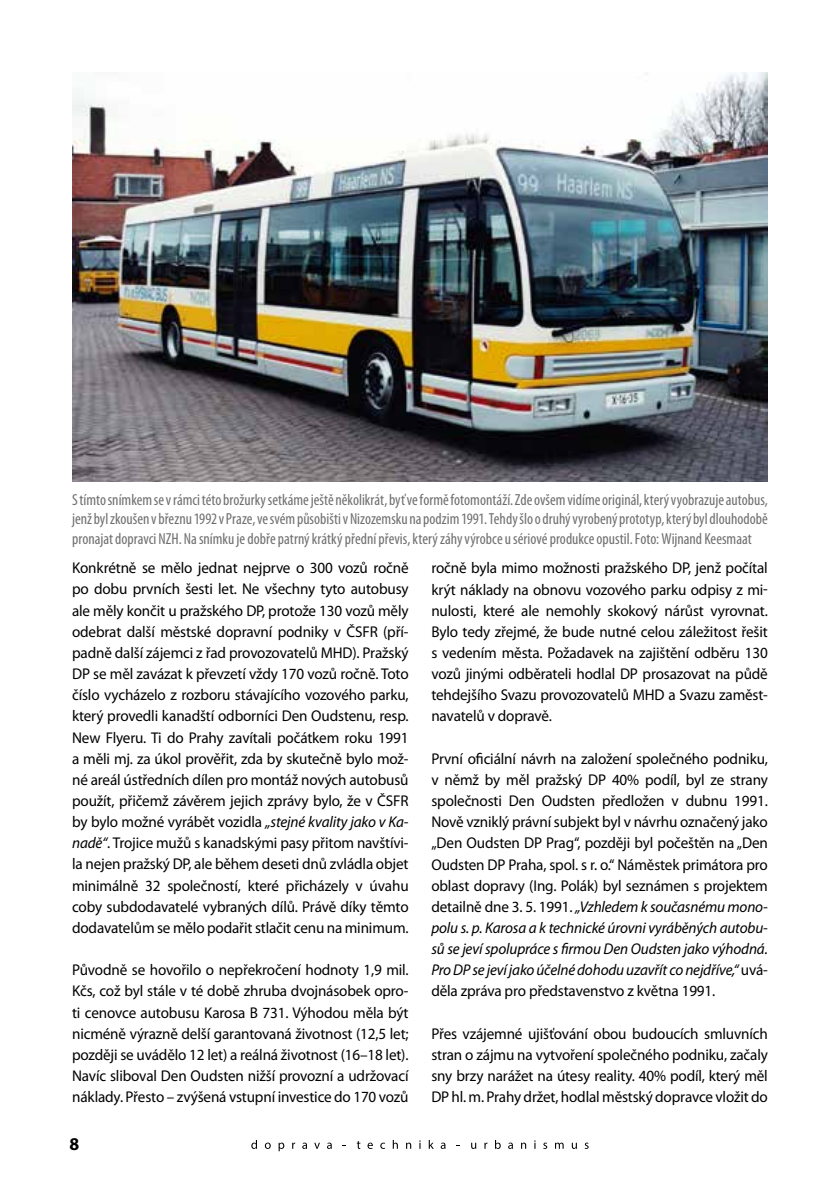
<style>
.page{position:relative;width:840px;height:1191px;background:#fff}
.page>*{position:absolute;margin:0;border:0;box-sizing:border-box;transform-origin:0 0}
.t1{font:700 18px "Myriad Pro";color:#000}
.t2{font:condensed 16px/19.2px "Myriad Pro";color:#706f6f;text-align:justify}
.t3{font:15.6px/21.2px "Myriad Pro";letter-spacing:-.01em;color:#000;text-align:justify}
.s1{font-style:italic}
</style>
<div class="page">
<svg style="left:251px;top:1140px;width:6px;height:9px"></svg>
<svg style="left:265px;top:1142px;width:5px;height:7px"></svg>
<svg style="left:278px;top:1142px;width:6px;height:9px"></svg>
<svg style="left:292px;top:1142px;width:3px;height:6px"></svg>
<svg style="left:302px;top:1142px;width:5px;height:7px"></svg>
<svg style="left:314px;top:1142px;width:6px;height:6px"></svg>
<svg style="left:327px;top:1142px;width:4px;height:7px"></svg>
<svg style="left:356px;top:1141px;width:4px;height:7px"></svg>
<svg style="left:367px;top:1142px;width:5px;height:6px"></svg>
<svg style="left:380px;top:1142px;width:5px;height:6px"></svg>
<svg style="left:392px;top:1140px;width:5px;height:8px"></svg>
<svg style="left:406px;top:1142px;width:5px;height:6px"></svg>
<svg style="left:428px;top:1140px;width:5px;height:8px"></svg>
<svg style="left:440px;top:1142px;width:5px;height:7px"></svg>
<svg style="left:471px;top:1142px;width:5px;height:7px"></svg>
<svg style="left:484px;top:1142px;width:3px;height:6px"></svg>
<svg style="left:495px;top:1140px;width:5px;height:9px"></svg>
<svg style="left:508px;top:1142px;width:4px;height:7px"></svg>
<svg style="left:521px;top:1142px;width:5px;height:6px"></svg>
<svg style="left:543px;top:1142px;width:4px;height:6px"></svg>
<svg style="left:555px;top:1142px;width:8px;height:6px"></svg>
<svg style="left:571px;top:1142px;width:5px;height:7px"></svg>
<svg style="left:584px;top:1142px;width:4px;height:6px"></svg>
<img style="left:72px;top:72px;width:695px;height:409px">
<p class="t2" style="left:72px;top:490px;width:697px">S tímto snímkem se v rámci této brožurky setkáme ještě několikrát, byť ve formě fotomontáží. Zde ovšem vidíme originál, který vyobrazuje autobus, jenž byl zkoušen v březnu 1992 v Praze, ve svém působišti v Nizozemsku na podzim 1991. Tehdy šlo o druhý vyrobený prototyp, který byl dlouhodobě pronajat dopravci NZH. Na snímku je dobře patrný krátký přední převis, který záhy výrobce u sériové produkce opustil. Foto: Wijnand Keesmaat</p>
<p class="t3" style="left:72px;top:557px;width:338px">Konkrétně se mělo jednat nejprve o 300 vozů ročně po dobu prvních šesti let. Ne všechny tyto autobusy ale měly končit u pražského DP, protože 130 vozů měly odebrat další městské dopravní podniky v ČSFR (pří&shy;padně další zájemci z řad provozovatelů MHD). Pražský DP se měl zavázat k převzetí vždy 170 vozů ročně. Toto číslo vycházelo z rozboru stávajícího vozového parku, který provedli kanadští odborníci Den Oudstenu, resp.<br>New Flyeru. Ti do Prahy zavítali počátkem roku 1991 a měli mj. za úkol prověřit, zda by skutečně bylo mož&shy;né areál ústředních dílen pro montáž nových autobusů použít, přičemž závěrem jejich zprávy bylo, že v ČSFR by bylo možné vyrábět vozidla <span class="s1">„stejné kvality jako v Ka&shy;nadě“</span>. Trojice mužů s kanadskými pasy přitom navštívi&shy;la nejen pražský DP, ale během deseti dnů zvládla objet minimálně 32 společností, které přicházely v úvahu coby subdodavatelé vybraných dílů. Právě díky těmto dodavatelům se mělo podařit stlačit cenu na minimum.</p>
<p class="t3" style="left:72px;top:959px;width:338px">Původně se hovořilo o nepřekročení hodnoty 1,9 mil.<br>Kčs, což byl stále v té době zhruba dvojnásobek opro&shy;ti cenovce autobusu Karosa B 731. Výhodou měla být nicméně výrazně delší garantovaná životnost (12,5 let; později se uvádělo 12 let) a reálná životnost (16–18 let).<br>Navíc sliboval Den Oudsten nižší provozní a udržovací náklady. Přesto – zvýšená vstupní investice do 170 vozů</p>
<p class="t1" style="left:70px;top:1132px;width:11px">8</p>
<p class="t3" style="left:431px;top:557px;width:338px">ročně byla mimo možnosti pražského DP, jenž počítal krýt náklady na obnovu vozového parku odpisy z mi&shy;nulosti, které ale nemohly skokový nárůst vyrovnat.<br>Bylo tedy zřejmé, že bude nutné celou záležitost řešit s vedením města. Požadavek na zajištění odběru 130 vozů jinými odběrateli hodlal DP prosazovat na půdě tehdejšího Svazu provozovatelů MHD a Svazu zaměst&shy;navatelů v dopravě.</p>
<p class="t3" style="left:431px;top:747px;width:338px">První oficiální návrh na založení společného podniku, v němž by měl pražský DP 40% podíl, byl ze strany společnosti Den Oudsten předložen v dubnu 1991.<br>Nově vzniklý právní subjekt byl v návrhu označený jako „Den Oudsten DP Prag“, později byl počeštěn na „Den Oudsten DP Praha, spol. s r. o.“ Náměstek primátora pro oblast dopravy (Ing. Polák) byl seznámen s projektem detailně dne 3. 5. 1991. <span class="s1">„Vzhledem k současnému mono&shy;polu s. p. Karosa a k technické úrovni vyráběných autobu&shy;sů se jeví spolupráce s firmou Den Oudsten jako výhodná.<br>Pro DP se jeví jako účelné dohodu uzavřít co nejdříve,“</span> uvá&shy;děla zpráva pro představenstvo z května 1991.</p>
<p class="t3" style="left:431px;top:1022px;width:338px">Přes vzájemné ujišťování obou budoucích smluvních stran o zájmu na vytvoření společného podniku, začaly sny brzy narážet na útesy reality. 40% podíl, který měl DP hl. m. Prahy držet, hodlal městský dopravce vložit do</p>
</div>
